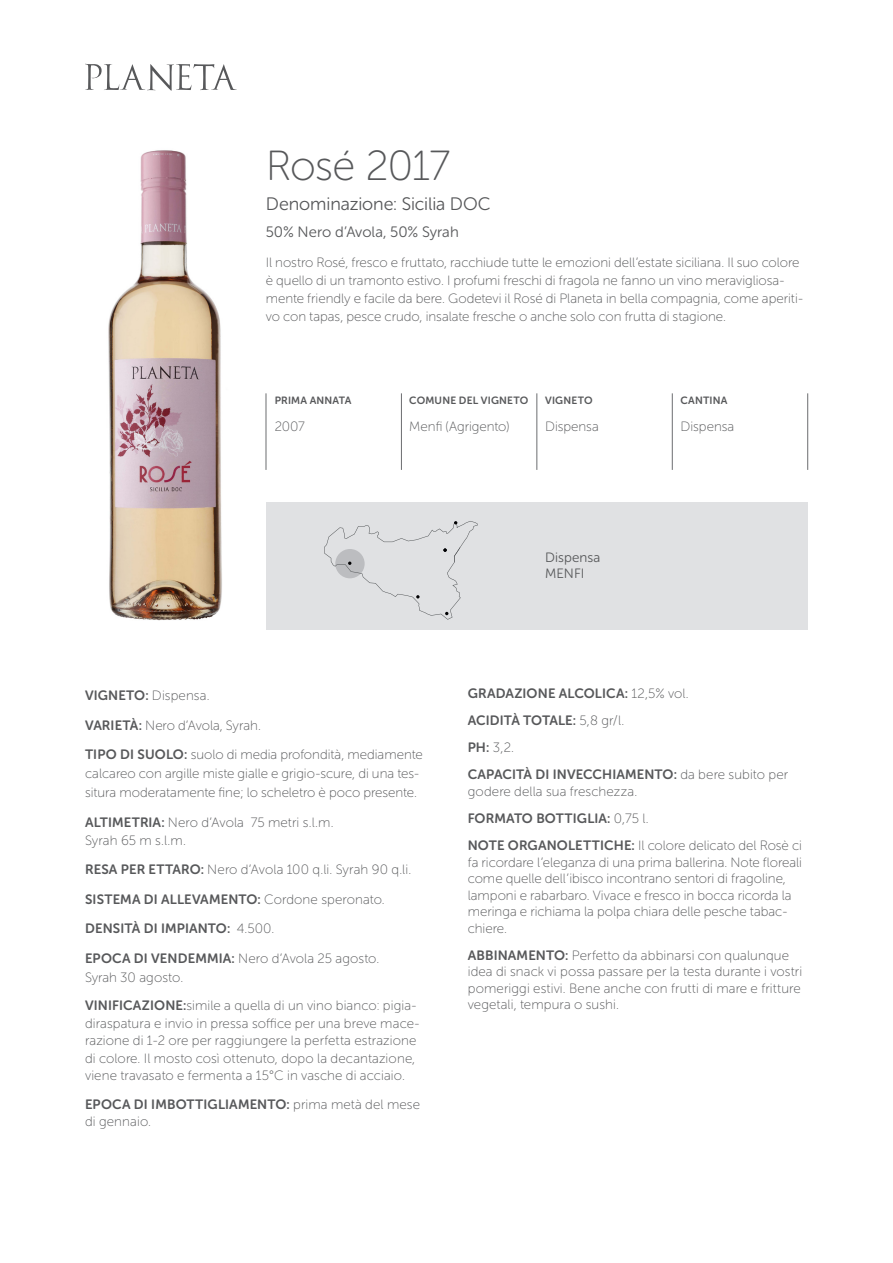
<style>
.page{position:relative;width:893px;height:1263px;background:#fff}
.page>*{position:absolute;margin:0;border:0;box-sizing:border-box;transform-origin:0 0}
.titolo_vino{font:42px "Museo Sans Rounded 100";letter-spacing:-.02em;color:#57585a}
.titolo_vino-2{font:18px "Museo Sans Rounded 300";letter-spacing:-.005em;color:#57585a}
.titolo_vino-3{font:15px "Museo Sans Rounded 300";letter-spacing:.005em;color:#57585a}
.par_elenco{font:13.5px/16.5px "Museo Sans Rounded 100";color:#57585a}
.par_elenco-2{font:13.5px "Museo Sans Rounded 700";letter-spacing:.01em;color:#57585a}
.par_TITOLETTO___test{font:13.5px "Museo Sans Rounded 100";color:#57585a}
.par_elenco-3{font:13.5px/16.2px "Museo Sans Rounded 300";letter-spacing:.01em;color:#57585a}
.titoletto_tabella{font:10.5px "Museo Sans Rounded 700";letter-spacing:.02em;color:#57585a}
.par_TITOLETTO___test-2{font:10.5px "Museo Sans Rounded 700";letter-spacing:.015em;color:#57585a}
.s1{font-family:"Museo Sans Rounded 700"}
.s2{font-family:"Museo Sans Rounded 100"}
</style>
<div class="page">
<img style="left:108px;top:150px;width:114px;height:471px">
<hr style="left:401px;top:393px;width:1px;height:77px;background:#6c6d70">
<hr style="left:266px;top:393px;width:1px;height:77px;background:#6c6d70">
<hr style="left:537px;top:393px;width:1px;height:77px;background:#6c6d70">
<hr style="left:672px;top:393px;width:1px;height:77px;background:#6c6d70">
<hr style="left:807px;top:393px;width:1px;height:77px;background:#6c6d70">
<svg style="left:85px;top:64px;width:152px;height:27px"></svg>
<div style="left:266px;top:502px;width:542px;height:128px;background:#e0e1e3"></div>
<svg style="left:324px;top:521px;width:154px;height:99px"></svg>
<p class="titolo_vino" style="left:266px;top:144px;width:186px">Rosé 2017</p>
<p class="titolo_vino-2" style="left:266px;top:195px;width:226px">Denominazione: Sicilia DOC</p>
<p class="titolo_vino-3" style="left:266px;top:224px;width:194px">50% Nero d’Avola, 50% Syrah</p>
<p class="par_elenco" style="left:266px;top:253px;width:539px;line-height:18px">Il nostro Rosé, fresco e fruttato, racchiude tutte le emozioni dell’estate siciliana. Il suo colore è quello di un tramonto estivo. I profumi freschi di fragola ne fanno un vino meravigliosa&shy;mente friendly e facile da bere. Godetevi il Rosé di Planeta in bella compagnia, come aperiti&shy;vo con tapas, pesce crudo, insalate fresche o anche solo con frutta di stagione.</p>
<p class="titoletto_tabella" style="left:275px;top:395px;width:78px">PRIMA ANNATA</p>
<p class="par_TITOLETTO___test" style="left:275px;top:419px;width:32px">2007</p>
<p class="titoletto_tabella" style="left:409px;top:395px;width:120px">COMUNE DEL VIGNETO</p>
<p class="par_TITOLETTO___test" style="left:409px;top:419px;width:102px">Menfi (Agrigento)</p>
<p class="titoletto_tabella" style="left:545px;top:395px;width:49px">VIGNETO</p>
<p class="par_TITOLETTO___test" style="left:545px;top:419px;width:55px">Dispensa</p>
<p class="par_elenco-3" style="left:545px;top:549px;width:57px">Dispensa<br>MENFI</p>
<p class="par_TITOLETTO___test-2" style="left:681px;top:395px;width:48px">CANTINA</p>
<p class="par_TITOLETTO___test" style="left:681px;top:419px;width:55px">Dispensa</p>
<p class="par_elenco" style="left:85px;top:687px;width:126px"><span class="s1">VIGNETO:</span> Dispensa.</p>
<p class="par_elenco" style="left:85px;top:717px;width:177px"><span class="s1">VARIETÀ:</span> Nero d’Avola, Syrah.</p>
<p class="par_elenco" style="left:85px;top:745px;width:339px;line-height:19px"><span class="s1">TIPO DI SUOLO:</span> suolo di media profondità, mediamente calcareo con argille miste gialle e grigio-scure, di una tes&shy;situra moderatamente fine; lo scheletro è poco presente.</p>
<p class="par_elenco" style="left:85px;top:814px;width:250px;line-height:17.5px"><span class="s1">ALTIMETRIA:</span> Nero d’Avola 75 metri s.l.m.<br>Syrah 65 m s.l.m.</p>
<p class="par_elenco" style="left:85px;top:861px;width:328px"><span class="s1">RESA PER ETTARO:</span> Nero d’Avola 100 q.li. Syrah 90 q.li.</p>
<p class="par_elenco-2" style="left:85px;top:892px;width:301px">SISTEMA DI ALLEVAMENTO: <span class="s2">Cordone speronato.</span></p>
<p class="par_elenco-2" style="left:85px;top:921px;width:191px">DENSITÀ DI IMPIANTO: <span class="s2">4.500.</span></p>
<p class="par_elenco" style="left:85px;top:949px;width:296px;line-height:19px"><span class="s1">EPOCA DI VENDEMMIA:</span> Nero d’Avola 25 agosto.<br>Syrah 30 agosto.</p>
<p class="par_elenco" style="left:85px;top:997px;width:336px;line-height:17.5px"><span class="s1">VINIFICAZIONE:</span>simile a quella di un vino bianco: pigia&shy;diraspatura e invio in pressa soffice per una breve mace&shy;razione di 1-2 ore per raggiungere la perfetta estrazione di colore. Il mosto così ottenuto, dopo la decantazione, viene travasato e fermenta a 15°C in vasche di acciaio.</p>
<p class="par_elenco" style="left:85px;top:1095px;width:337px;line-height:17.5px"><span class="s1">EPOCA DI IMBOTTIGLIAMENTO:</span> prima metà del mese di gennaio.</p>
<p class="par_elenco-2" style="left:468px;top:686px;width:222px">GRADAZIONE ALCOLICA: <span class="s2">12,5% vol.</span></p>
<p class="par_elenco-2" style="left:468px;top:713px;width:158px">ACIDITÀ TOTALE: <span class="s2">5,8 gr/l.</span></p>
<p class="par_elenco" style="left:468px;top:739px;width:48px"><span class="s1">PH:</span> 3,2.</p>
<p class="par_elenco" style="left:468px;top:766px;width:322px"><span class="s1">CAPACITÀ DI INVECCHIAMENTO:</span> da bere subito per godere della sua freschezza.</p>
<p class="par_elenco-2" style="left:468px;top:811px;width:182px">FORMATO BOTTIGLIA: <span class="s2">0,75 l.</span></p>
<p class="par_elenco" style="left:468px;top:837px;width:336px"><span class="s1">NOTE ORGANOLETTICHE:</span> Il colore delicato del Rosè ci fa ricordare l’eleganza di una prima ballerina. Note floreali come quelle dell’ibisco incontrano sentori di fragoline, lamponi e rabarbaro. Vivace e fresco in bocca ricorda la meringa e richiama la polpa chiara delle pesche tabac&shy;chiere.</p>
<p class="par_elenco" style="left:468px;top:947px;width:336px"><span class="s1">ABBINAMENTO:</span> Perfetto da abbinarsi con qualunque idea di snack vi possa passare per la testa durante i vostri pomeriggi estivi. Bene anche con frutti di mare e fritture vegetali, tempura o sushi.</p>
</div>
